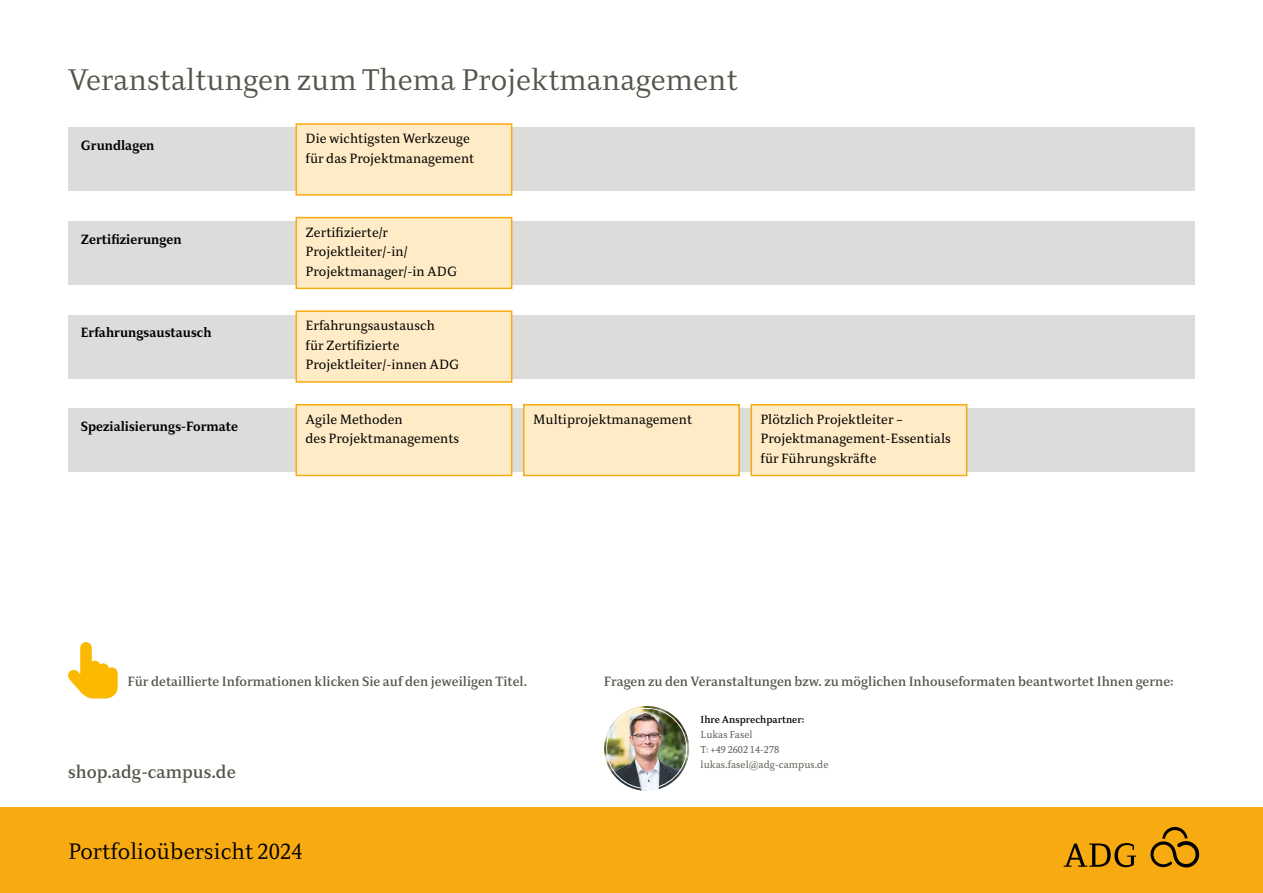
<style>
.page{position:relative;width:1263px;height:893px;background:#fff}
.page>*{position:absolute;margin:0;border:0;box-sizing:border-box;transform-origin:0 0}
.t1{font:300 30px "Diogenes";color:#57544b}
.t2{font:300 22.5px "Diogenes";color:#000}
.t3{font:500 18px "Diogenes";color:#57544b}
.t4{font:13.5px/19.5px "Diogenes";color:#000}
.t5{font:500 13.5px "Diogenes";color:#57544b}
.t6{font:700 13.5px "Diogenes";color:#000}
.t7{font:300 10.2px/15px "Diogenes";color:#57544b}
.t8{font:500 10.2px "Diogenes";color:#000}
</style>
<div class="page">
<div style="left:0;top:808px;width:1263px;height:85px;background:#f8aa11"></div>
<svg style="left:1150px;top:827px;width:49px;height:40px"></svg>
<svg style="left:1064px;top:843px;width:72px;height:24px"></svg>
<div style="left:68px;top:128px;width:1127px;height:63px;background:#dcdcdb"></div>
<div style="left:68px;top:221px;width:1127px;height:64px;background:#dcdcdb"></div>
<div style="left:68px;top:315px;width:1127px;height:63px;background:#dcdcdb"></div>
<div style="left:68px;top:408px;width:1127px;height:64px;background:#dcdcdb"></div>
<div style="left:296px;top:124px;width:216px;height:71px;background:#ffecc7"></div>
<div style="left:296px;top:123px;width:216px;height:73px;border:2px solid #f8aa11"></div>
<div style="left:296px;top:218px;width:216px;height:70px;background:#ffecc7"></div>
<div style="left:296px;top:217px;width:216px;height:72px;border:2px solid #f8aa11"></div>
<div style="left:296px;top:311px;width:216px;height:71px;background:#ffecc7"></div>
<div style="left:296px;top:310px;width:216px;height:73px;border:2px solid #f8aa11"></div>
<div style="left:751px;top:405px;width:216px;height:70px;background:#ffecc7"></div>
<div style="left:750px;top:404px;width:217px;height:72px;border:2px solid #f8aa11"></div>
<div style="left:524px;top:405px;width:215px;height:70px;background:#ffecc7"></div>
<div style="left:523px;top:404px;width:217px;height:72px;border:2px solid #f8aa11"></div>
<div style="left:296px;top:405px;width:216px;height:70px;background:#ffecc7"></div>
<div style="left:296px;top:404px;width:216px;height:72px;border:2px solid #f8aa11"></div>
<img style="left:604px;top:706px;width:85px;height:85px">
<svg style="left:68px;top:642px;width:50px;height:56px"></svg>
<h1 class="t1" style="left:68px;top:64px;width:671px">Veranstaltungen zum Thema Projektmanagement</h1>
<p class="t4" style="left:306px;top:130px;width:170px">Die wichtigsten Werkzeuge für das Projektmanagement</p>
<p class="t6" style="left:81px;top:138px;width:75px">Grundlagen</p>
<p class="t6" style="left:81px;top:231px;width:102px">Zertifizierungen</p>
<p class="t6" style="left:81px;top:325px;width:132px">Erfahrungsaustausch</p>
<p class="t6" style="left:81px;top:419px;width:159px">Spezialisierungs-Formate</p>
<p class="t4" style="left:306px;top:223px;width:153px">Zertifizierte/r<br>Projektleiter/-in/<br>Projektmanager/-in ADG</p>
<p class="t4" style="left:306px;top:317px;width:155px">Erfahrungsaustausch<br>für Zertifizierte<br>Projektleiter/-innen ADG</p>
<p class="t4" style="left:306px;top:410px;width:99px">Agile Methoden</p>
<p class="t4" style="left:533px;top:410px;width:161px">Multiprojektmanagement</p>
<p class="t4" style="left:306px;top:430px;width:155px">des Projektmanagements</p>
<p class="t4" style="left:760px;top:410px;width:192px">Plötzlich Projektleiter –<br>Projektmanagement-Essentials für Führungskräfte</p>
<p class="t5" style="left:128px;top:674px;width:401px">Für detaillierte Informationen klicken Sie auf den jeweiligen Titel.</p>
<p class="t5" style="left:604px;top:674px;width:571px">Fragen zu den Veranstaltungen bzw. zu möglichen Inhouseformaten beantwortet Ihnen gerne:</p>
<h3 class="t3" style="left:68px;top:762px;width:169px">shop.adg-campus.de</h3>
<h2 class="t2" style="left:68px;top:839px;width:236px">Portfolioübersicht 2024</h2>
<p class="t8" style="left:701px;top:714px;width:105px">Ihre Ansprechpartner:</p>
<p class="t7" style="left:701px;top:728px;width:129px">Lukas Fasel<br>T: +49 2602 14-278 lukas.fasel@adg-campus.de</p>
</div>
